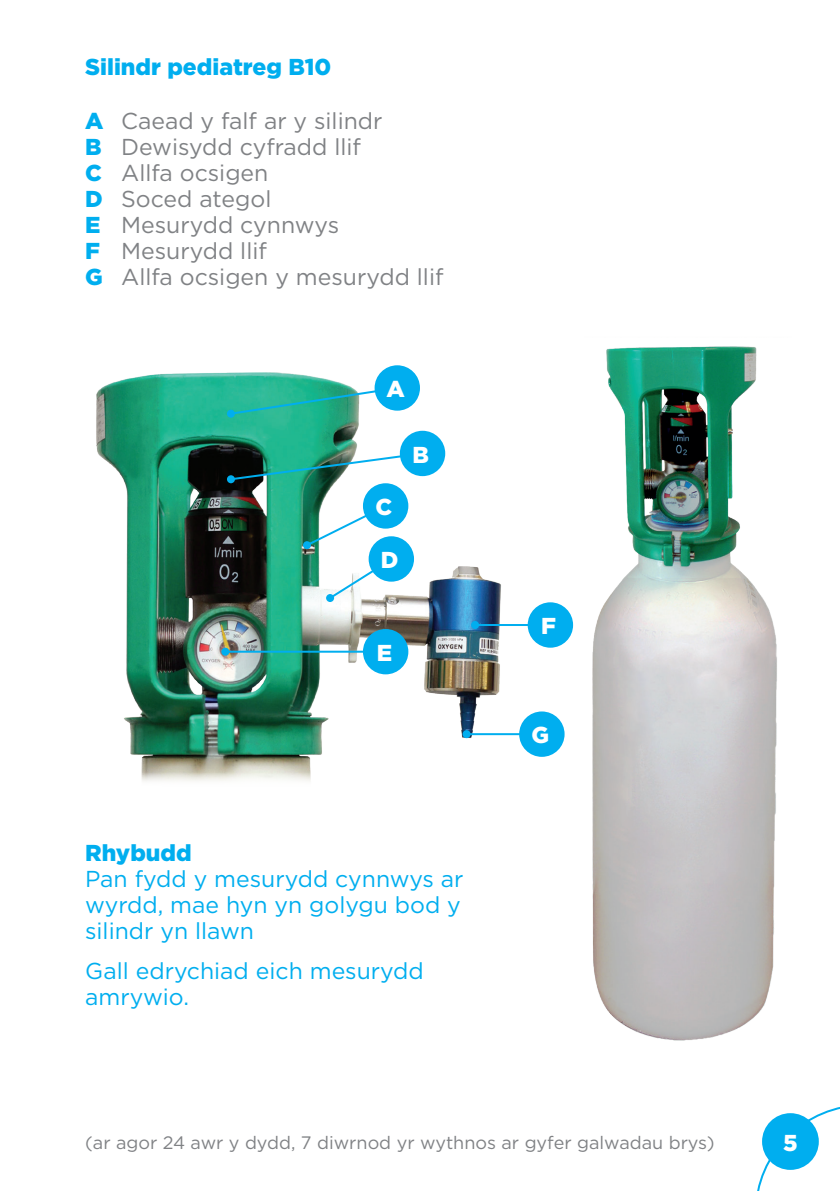
<style>
.page{position:relative;width:840px;height:1191px;background:#fff}
.page>*{position:absolute;margin:0;border:0;box-sizing:border-box;transform-origin:0 0}
.t1{font:23px/26px "Gotham";color:#808285}
.t2{font:23px/26px "Gotham";color:#00aeef;text-align:justify}
.t3{font:900 23px "Gotham";color:#00aeef}
.t4{font:900 23px "Gotham";color:#fff}
.t5{font:18px "Gotham";color:#808285}
.s1{font-weight:900;color:#00aeef}
</style>
<div class="page">
<img style="left:592px;top:346px;width:185px;height:695px">
<img style="left:96px;top:365px;width:454px;height:416px">
<div style="left:363px;top:629px;width:45px;height:45px;background:#00aeef;border-radius:50%"></div>
<svg style="left:228px;top:386px;width:171px;height:30px;background:#47bda4"></svg>
<div style="left:227px;top:410px;width:8px;height:8px;background:#00aeef;border-radius:50%"></div>
<svg style="left:228px;top:451px;width:196px;height:30px"></svg>
<div style="left:227px;top:475px;width:8px;height:8px;background:#00aeef;border-radius:50%"></div>
<hr style="left:225px;top:650px;width:149px;height:2px;background:#00aeef">
<div style="left:221px;top:647px;width:8px;height:8px;background:#00aeef;border-radius:50%"></div>
<svg style="left:304px;top:506px;width:77px;height:42px"></svg>
<div style="left:303px;top:541px;width:8px;height:8px;background:#00aeef;border-radius:50%"></div>
<div style="left:363px;top:483px;width:45px;height:45px;background:#00aeef;border-radius:50%"></div>
<hr style="left:475px;top:624px;width:78px;height:2px;background:#00aeef">
<div style="left:471px;top:621px;width:8px;height:8px;background:#00aeef;border-radius:50%"></div>
<div style="left:527px;top:602px;width:45px;height:45px;background:#00aeef;border-radius:50%"></div>
<svg style="left:327px;top:557px;width:66px;height:44px"></svg>
<div style="left:326px;top:594px;width:8px;height:8px;background:#00aeef;border-radius:50%"></div>
<div style="left:368px;top:536px;width:46px;height:45px;background:#00aeef;border-radius:50%"></div>
<div style="left:399px;top:431px;width:46px;height:45px;background:#00aeef;border-radius:50%"></div>
<div style="left:374px;top:365px;width:46px;height:46px;background:#00aeef;border-radius:50%"></div>
<hr style="left:466px;top:733px;width:78px;height:2px;background:#00aeef">
<div style="left:462px;top:730px;width:8px;height:8px;background:#00aeef;border-radius:50%"></div>
<div style="left:519px;top:711px;width:45px;height:46px;background:#00aeef;border-radius:50%"></div>
<svg style="left:757px;top:1107px;width:82px;height:84px"></svg>
<div style="left:761px;top:1113px;width:57px;height:56px;background:#00aeef;border-radius:50%"></div>
<p class="t3" style="left:85px;top:51px;width:248px">Silindr pediatreg B10</p>
<p class="t1" style="left:85px;top:107px;width:359px"><span class="s1">A</span> Caead y falf ar y silindr<br><span class="s1">B</span> Dewisydd cyfradd llif<br><span class="s1">C</span> Allfa ocsigen<br><span class="s1">D</span> Soced ategol<br><span class="s1">E</span> Mesurydd cynnwys<br><span class="s1">F</span> Mesurydd llif<br><span class="s1">G</span> Allfa ocsigen y mesurydd llif</p>
<p class="t4" style="left:386px;top:373px;width:20px">A</p>
<p class="t4" style="left:375px;top:491px;width:18px">C</p>
<p class="t4" style="left:380px;top:544px;width:19px">D</p>
<p class="t4" style="left:412px;top:438px;width:18px">B</p>
<p class="t4" style="left:377px;top:637px;width:17px">E</p>
<p class="t3" style="left:85px;top:836px;width:108px">Rhybudd</p>
<p class="t2" style="left:85px;top:865px;width:380px">Pan fydd y mesurydd cynnwys ar wyrdd, mae hyn yn golygu bod y silindr yn llawn</p>
<p class="t2" style="left:85px;top:957px;width:340px">Gall edrychiad eich mesurydd amrywio.</p>
<p class="t4" style="left:541px;top:610px;width:16px">F</p>
<p class="t4" style="left:531px;top:719px;width:19px">G</p>
<p class="t5" style="left:85px;top:1131px;width:630px">(ar agor 24 awr y dydd, 7 diwrnod yr wythnos ar gyfer galwadau brys)</p>
<p class="t4" style="left:782px;top:1126px;width:16px">5</p>
</div>
